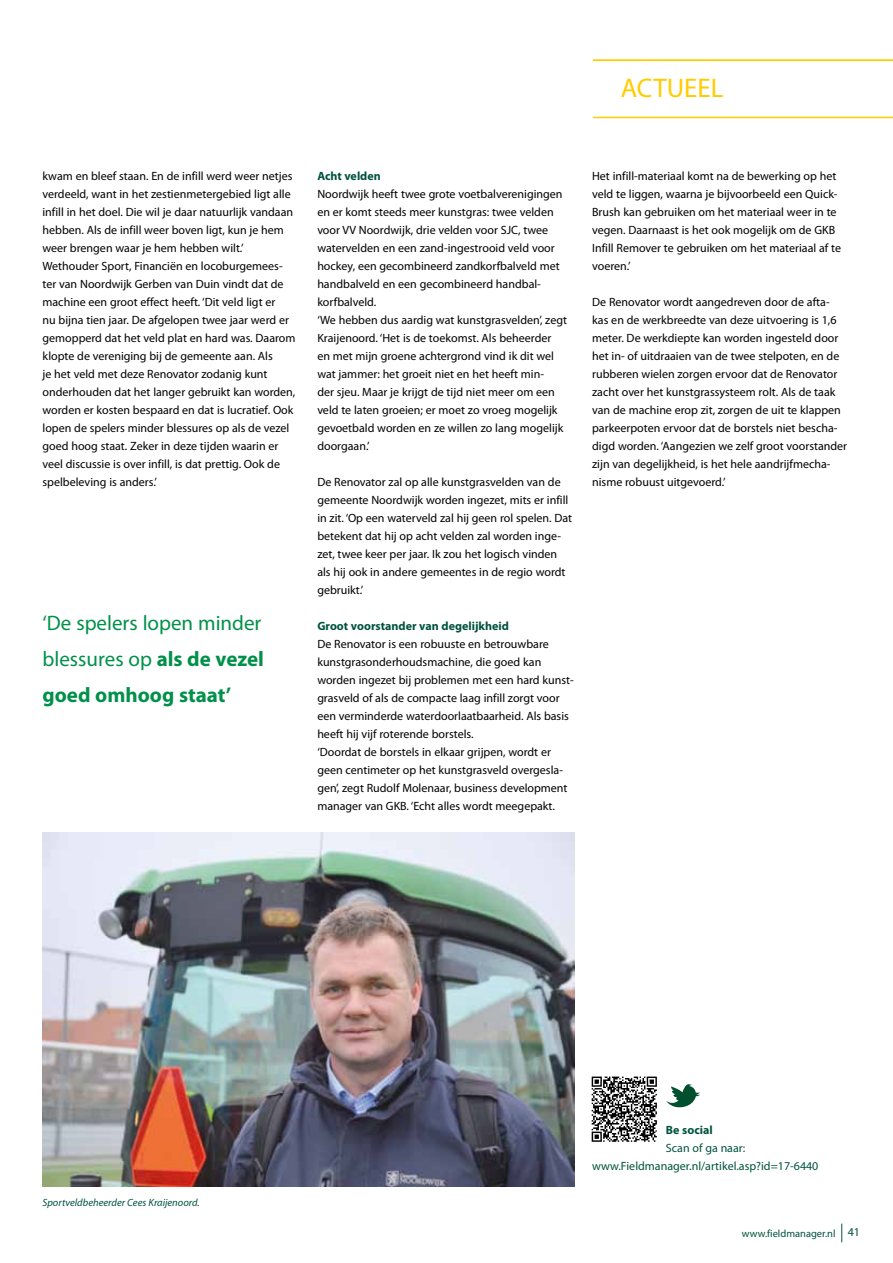
<style>
.page{position:relative;width:893px;height:1263px;background:#fff}
.page>*{position:absolute;margin:0;border:0;box-sizing:border-box;transform-origin:0 0}
.t1{font:27px "Myriad Pro";color:#fc0}
.t2{font:21px/36px "Myriad Pro";color:#00904a}
.t3{font:12px/18px "Myriad Pro";color:#000}
.t4{font:12px/18px "Myriad Pro";color:#00533d;text-align:center}
.t5{font:700 12px "Myriad Pro";color:#00533d}
.t6{font:italic 10.5px "Myriad Pro";color:#00533d}
.t7{font:10.5px "Myriad Pro";color:#00533d}
.s1{font-weight:700}
.s2{font-size:12px}
</style>
<div class="page">
<svg style="left:841px;top:1223px;width:1px;height:19px"></svg>
<hr style="left:593px;top:117px;width:300px;height:1px;background:#fc0">
<hr style="left:593px;top:60px;width:300px;height:1px;background:#fc0">
<img style="left:43px;top:833px;width:531px;height:353px">
<svg style="left:592px;top:1076px;width:65px;height:66px"></svg>
<svg style="left:666px;top:1084px;width:34px;height:23px"></svg>
<h1 class="t1" style="left:621px;top:71px;width:104px">ACTUEEL</h1>
<p class="t3" style="left:43px;top:167px;width:254px">kwam en bleef staan. En de infill werd weer netjes verdeeld, want in het zestienmetergebied ligt alle infill in het doel. Die wil je daar natuurlijk vandaan hebben. Als de infill weer boven ligt, kun je hem weer brengen waar je hem hebben wilt.’ Wethouder Sport, Financiën en locoburgemees&shy;ter van Noordwijk Gerben van Duin vindt dat de machine een groot effect heeft. ‘Dit veld ligt er<br>nu bijna tien jaar. De afgelopen twee jaar werd er gemopperd dat het veld plat en hard was. Daarom klopte de vereniging bij de gemeente aan. Als<br>je het veld met deze Renovator zodanig kunt onderhouden dat het langer gebruikt kan worden, worden er kosten bespaard en dat is lucratief. Ook lopen de spelers minder blessures op als de vezel goed hoog staat. Zeker in deze tijden waarin er veel discussie is over infill, is dat prettig. Ook de spelbeleving is anders.’</p>
<p class="t5" style="left:317px;top:168px;width:65px">Acht velden</p>
<p class="t3" style="left:317px;top:185px;width:251px">Noordwijk heeft twee grote voetbalverenigingen en er komt steeds meer kunstgras: twee velden voor VV Noordwijk, drie velden voor SJC, twee watervelden en een zand-ingestrooid veld voor hockey, een gecombineerd zandkorfbalveld met handbalveld en een gecombineerd handbal&shy;korfbalveld.<br>‘We hebben dus aardig wat kunstgrasvelden’, zegt Kraijenoord. ‘Het is de toekomst. Als beheerder<br>en met mijn groene achtergrond vind ik dit wel wat jammer: het groeit niet en het heeft min-<br>der sjeu. Maar je krijgt de tijd niet meer om een veld te laten groeien; er moet zo vroeg mogelijk gevoetbald worden en ze willen zo lang mogelijk doorgaan.’</p>
<p class="t3" style="left:317px;top:473px;width:256px">De Renovator zal op alle kunstgrasvelden van de gemeente Noordwijk worden ingezet, mits er infill in zit. ‘Op een waterveld zal hij geen rol spelen. Dat betekent dat hij op acht velden zal worden inge&shy;zet, twee keer per jaar. Ik zou het logisch vinden als hij ook in andere gemeentes in de regio wordt gebruikt.’</p>
<p class="t5" style="left:317px;top:618px;width:193px">Groot voorstander van degelijkheid</p>
<p class="t3" style="left:317px;top:635px;width:258px">De Renovator is een robuuste en betrouwbare kunstgrasonderhoudsmachine, die goed kan worden ingezet bij problemen met een hard kunst&shy;grasveld of als de compacte laag infill zorgt voor een verminderde waterdoorlaatbaarheid. Als basis heeft hij vijf roterende borstels.<br>‘Doordat de borstels in elkaar grijpen, wordt er geen centimeter op het kunstgrasveld overgesla&shy;gen’, zegt Rudolf Molenaar, business development manager van GKB. ‘Echt alles wordt meegepakt.</p>
<h2 class="t2" style="left:43px;top:605px;width:223px">‘De spelers lopen minder blessures op <span class="s1">als de vezel goed omhoog staat’</span></h2>
<p class="t3" style="left:592px;top:167px;width:250px">Het infill-materiaal komt na de bewerking op het veld te liggen, waarna je bijvoorbeeld een Quick-Brush kan gebruiken om het materiaal weer in te vegen. Daarnaast is het ook mogelijk om de GKB Infill Remover te gebruiken om het materiaal af te voeren.’</p>
<p class="t3" style="left:592px;top:293px;width:257px">De Renovator wordt aangedreven door de afta&shy;kas en de werkbreedte van deze uitvoering is 1,6 meter. De werkdiepte kan worden ingesteld door het in- of uitdraaien van de twee stelpoten, en de rubberen wielen zorgen ervoor dat de Renovator zacht over het kunstgrassysteem rolt. Als de taak van de machine erop zit, zorgen de uit te klappen parkeerpoten ervoor dat de borstels niet bescha&shy;digd worden. ‘Aangezien we zelf groot voorstander zijn van degelijkheid, is het hele aandrijfmecha&shy;nisme robuust uitgevoerd.’</p>
<p class="t6" style="left:43px;top:1196px;width:159px">Sportveldbeheerder Cees Kraijenoord.</p>
<p class="t5" style="left:666px;top:1122px;width:48px">Be social</p>
<p class="t4" style="left:592px;top:1139px;width:228px">Scan of ga naar: www.Fieldmanager.nl/artikel.asp?id=17-6440</p>
<p class="t7" style="left:742px;top:1227px;width:120px">www.fieldmanager.nl <span class="s2">41</span></p>
</div>
